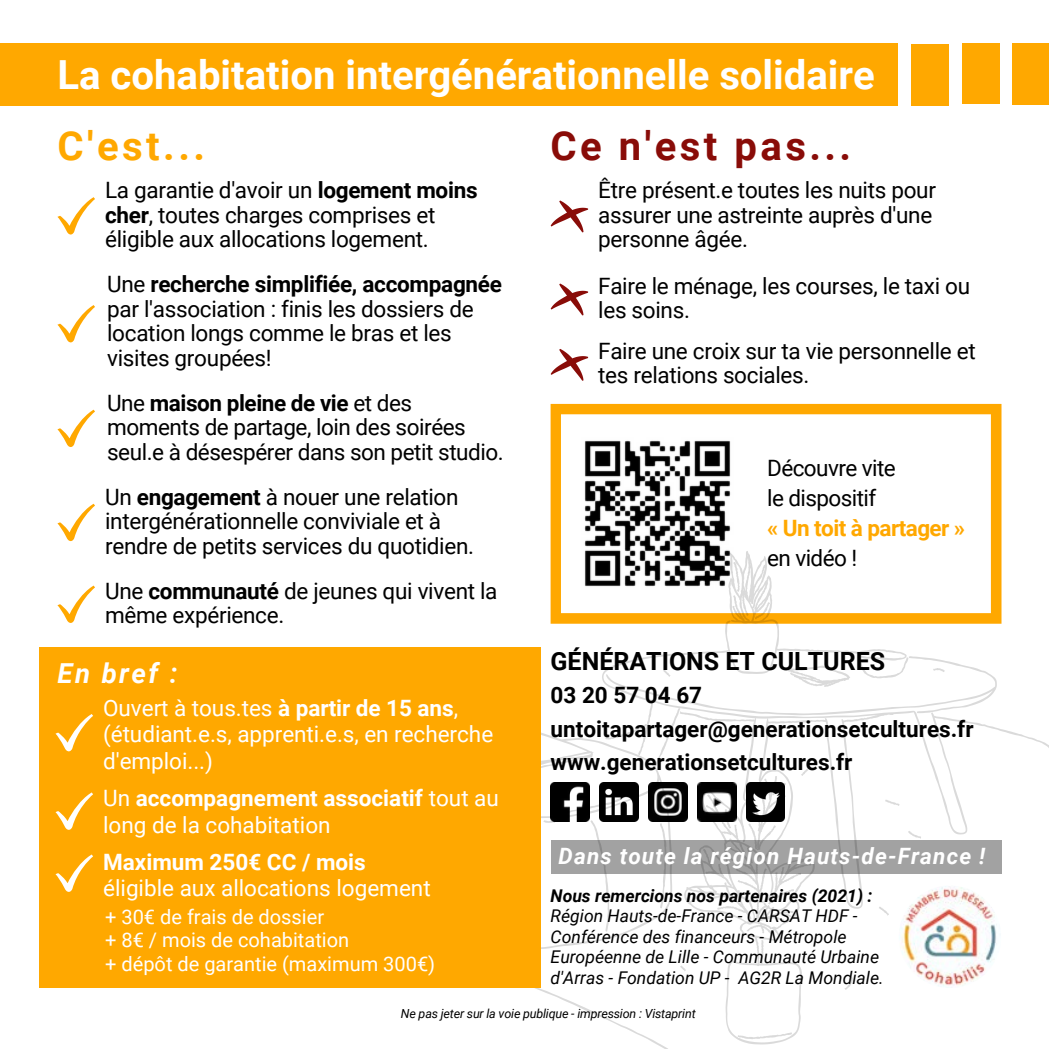
<style>
.page{position:relative;width:1049px;height:1049px;background:#fff}
.page>*{position:absolute;margin:0;border:0;box-sizing:border-box;transform-origin:0 0}
.t1{font:700 40px "Roboto";color:#fff}
.t2{font:700 40px "Roboto";letter-spacing:.085em;color:#890c08}
.t3{font:700 40px "Roboto";color:#ffa800}
.t4{font:italic 700 27.5px "Roboto";letter-spacing:.085em;color:#fff}
.t5{font:700 25px "Roboto";color:#000}
.t6{font:22.5px/24.5px "Roboto";letter-spacing:-.015em;color:#000}
.t7{font:22.5px/26.2px "Roboto";color:#fff}
.t8{font:700 22.5px "Roboto";color:#000}
.t9{font:italic 700 22.5px "Roboto";letter-spacing:.05em;color:#fff}
.t10{font:700 22.5px "Roboto";color:#fff}
.t11{font:700 22.5px "Roboto";letter-spacing:-.025em;color:#ffa800}
.t12{font:20px "Roboto";color:#fff}
.t13{font:italic 17.5px/20.5px "Roboto";color:#000}
.t14{font:italic 700 17.5px "Roboto";color:#000}
.t15{font:italic 12.5px "Roboto";letter-spacing:-.015em;color:#000}
.s1{font-weight:700}
</style>
<div class="page">
<svg style="left:550px;top:404px;width:451px;height:146px"></svg>
<img style="left:576px;top:420px;width:174px;height:130px">
<svg style="left:237px;top:550px;width:811px;height:498px"></svg>
<div style="left:0;top:44px;width:897px;height:62px;background:#ffa800"></div>
<svg style="left:57px;top:197px;width:38px;height:37px"></svg>
<svg style="left:57px;top:305px;width:38px;height:37px"></svg>
<svg style="left:57px;top:409px;width:38px;height:38px"></svg>
<svg style="left:57px;top:503px;width:38px;height:38px"></svg>
<svg style="left:57px;top:585px;width:38px;height:37px"></svg>
<svg style="left:550px;top:200px;width:38px;height:32px"></svg>
<svg style="left:550px;top:283px;width:38px;height:32px"></svg>
<svg style="left:550px;top:349px;width:38px;height:31px"></svg>
<div style="left:39px;top:647px;width:501px;height:340px;background:#ffa800"></div>
<img style="left:599px;top:782px;width:39px;height:38px">
<img style="left:648px;top:782px;width:39px;height:38px">
<img style="left:550px;top:782px;width:39px;height:38px">
<img style="left:697px;top:782px;width:38px;height:38px">
<img style="left:746px;top:782px;width:38px;height:38px">
<svg style="left:550px;top:839px;width:451px;height:34px;background:#a2a2a2"></svg>
<img style="left:898px;top:885px;width:102px;height:102px;border-radius:50%">
<svg style="left:56px;top:714px;width:37px;height:37px"></svg>
<svg style="left:56px;top:792px;width:37px;height:37px"></svg>
<svg style="left:56px;top:854px;width:37px;height:37px"></svg>
<div style="left:911px;top:44px;width:37px;height:62px;background:#ffa800"></div>
<div style="left:962px;top:44px;width:37px;height:60px;background:#ffa800"></div>
<div style="left:1012px;top:43px;width:36px;height:62px;background:#ffa800"></div>
<p class="t1" style="left:57px;top:51px;width:818px">La cohabitation intergénérationnelle solidaire</p>
<p class="t3" style="left:57px;top:123px;width:149px">C'est...</p>
<p class="t6" style="left:105px;top:178px;width:374px">La garantie d'avoir un <span class="s1">logement moins cher</span>, toutes charges comprises et éligible aux allocations logement.</p>
<p class="t6" style="left:107px;top:272px;width:396px">Une <span class="s1">recherche simplifiée, accompagnée </span>par l'association : finis les dossiers de location longs comme le bras et les visites groupées!</p>
<p class="t6" style="left:107px;top:391px;width:398px">Une <span class="s1">maison pleine de vie</span> et des moments de partage, loin des soirées seul.e à désespérer dans son petit studio.</p>
<p class="t2" style="left:550px;top:123px;width:302px">Ce n'est pas...</p>
<p class="t6" style="left:598px;top:178px;width:339px">Être présent.e toutes les nuits pour assurer une astreinte auprès d'une personne âgée.</p>
<p class="t6" style="left:598px;top:273px;width:373px">Faire le ménage, les courses, le taxi ou les soins.</p>
<p class="t6" style="left:598px;top:339px;width:379px">Faire une croix sur ta vie personnelle et tes relations sociales.</p>
<p class="t6" style="left:767px;top:456px;width:130px">Découvre vite</p>
<p class="t6" style="left:767px;top:486px;width:110px">le dispositif</p>
<p class="t11" style="left:767px;top:515px;width:199px">« Un toit à partager »</p>
<p class="t6" style="left:767px;top:546px;width:91px">en vidéo !</p>
<p class="t6" style="left:105px;top:485px;width:370px">Un <span class="s1">engagement</span> à nouer une relation intergénérationnelle conviviale et à rendre de petits services du quotidien.</p>
<p class="t6" style="left:105px;top:579px;width:394px">Une <span class="s1">communauté</span> de jeunes qui vivent la même expérience.</p>
<p class="t4" style="left:57px;top:657px;width:121px">En bref :</p>
<p class="t5" style="left:550px;top:646px;width:336px">GÉNÉRATIONS ET CULTURES</p>
<p class="t8" style="left:550px;top:682px;width:153px">03 20 57 04 67</p>
<p class="t7" style="left:103px;top:695px;width:391px">Ouvert à tous.tes <span class="s1">à partir de 15 ans</span>, (étudiant.e.s, apprenti.e.s, en recherche d'emploi...)</p>
<p class="t7" style="left:103px;top:785px;width:397px">Un <span class="s1">accompagnement associatif</span> tout au long de la cohabitation</p>
<p class="t10" style="left:103px;top:848px;width:264px">Maximum 250€ CC / mois</p>
<p class="t7" style="left:103px;top:875px;width:329px">éligible aux allocations logement</p>
<p class="t12" style="left:105px;top:905px;width:220px">+ 30€ de frais de dossier</p>
<p class="t12" style="left:105px;top:928px;width:245px">+ 8€ / mois de cohabitation</p>
<p class="t12" style="left:105px;top:951px;width:331px">+ dépôt de garantie (maximum 300€)</p>
<p class="t8" style="left:550px;top:715px;width:424px">untoitapartager@generationsetcultures.fr</p>
<p class="t8" style="left:550px;top:748px;width:303px">www.generationsetcultures.fr</p>
<p class="t9" style="left:558px;top:843px;width:428px">Dans toute la région Hauts-de-France !</p>
<p class="t14" style="left:550px;top:885px;width:323px">Nous remercions nos partenaires (2021) :</p>
<p class="t13" style="left:550px;top:905px;width:334px">Région Hauts-de-France - CARSAT HDF - Conférence des financeurs - Métropole Européenne de Lille - Communauté Urbaine d'Arras - Fondation UP - AG2R La Mondiale.</p>
<p class="t15" style="left:401px;top:1005px;width:296px">Ne pas jeter sur la voie publique - impression : Vistaprint</p>
</div>
